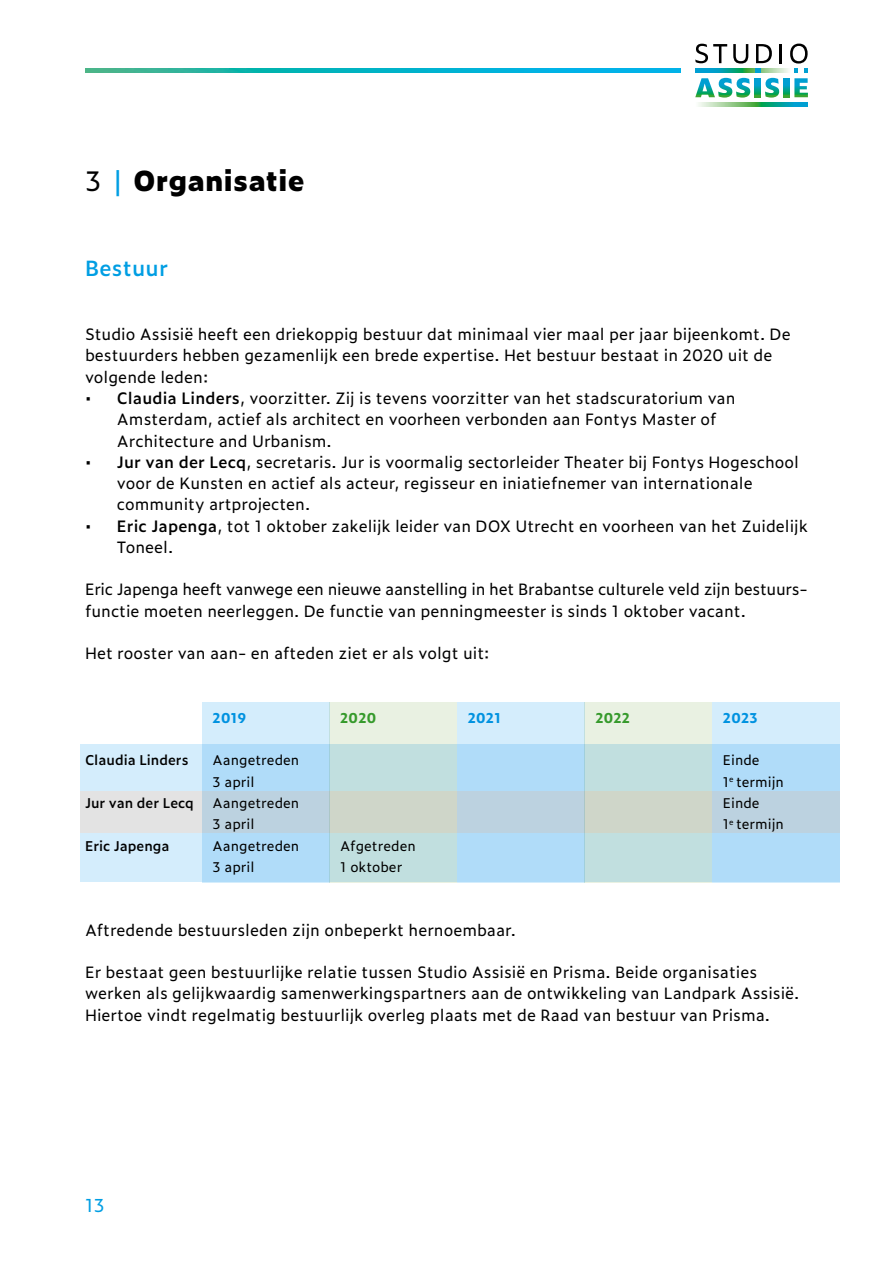
<style>
.page{position:relative;width:893px;height:1263px;background:#fff}
.page>*{position:absolute;margin:0;border:0;box-sizing:border-box;transform-origin:0 0}
.t1{font:800 27px "Zeitung Micro Pro";letter-spacing:.025em;color:#000}
.t2{font:600 21px "Zeitung Micro Pro";letter-spacing:.01em;color:#009ee3}
.t3{font:18px "Zeitung Micro Pro";color:#009ee3}
.t4{font:15.75px/21.3px "Zeitung Micro Pro";color:#000}
.t5{font:15.75px/21.3px "Zeitung Micro Pro";letter-spacing:-.02em;color:#000}
.t6{font:13.5px "Zeitung Micro Pro";color:#000}
.t7{font:600 13.5px "Zeitung Micro Pro";color:#000}
.t8{font:700 13.5px "Zeitung Micro Pro";letter-spacing:.025em;color:#009ee3}
.t9{font:700 13.5px "Zeitung Micro Pro";letter-spacing:.025em;color:#3ca432}
.s1{font-weight:400}
.s2{font-weight:400;color:#009ee3}
.s3{font-weight:600}
</style>
<div class="page">
<div style="left:81px;top:744px;width:759px;height:47px;background:#d4edfc"></div>
<div style="left:81px;top:791px;width:759px;height:42px;background:#e3e3e3"></div>
<div style="left:81px;top:833px;width:759px;height:49px;background:#d4edfc"></div>
<img style="left:85px;top:68px;width:595px;height:5px">
<svg style="left:782px;top:68px;width:6px;height:5px"></svg>
<svg style="left:698px;top:103px;width:110px;height:4px"></svg>
<svg style="left:784px;top:78px;width:5px;height:19px"></svg>
<svg style="left:695px;top:44px;width:87px;height:54px"></svg>
<svg style="left:790px;top:44px;width:18px;height:53px"></svg>
<svg style="left:202px;top:702px;width:128px;height:180px;background:#bbddf3"></svg>
<svg style="left:330px;top:702px;width:127px;height:180px;background:#cde1da"></svg>
<svg style="left:457px;top:702px;width:128px;height:180px;background:#bbddf3"></svg>
<svg style="left:585px;top:702px;width:127px;height:180px;background:#cde1da"></svg>
<svg style="left:712px;top:702px;width:128px;height:180px;background:#bbddf3"></svg>
<h1 class="t1" style="left:85px;top:160px;width:221px"><span class="s1">3</span> <span class="s2">|</span> Organisatie</h1>
<h2 class="t2" style="left:85px;top:252px;width:84px">Bestuur</h2>
<p class="t4" style="left:85px;top:323px;width:707px">Studio Assisië heeft een driekoppig bestuur dat minimaal vier maal per jaar bijeenkomt. De bestuurders hebben gezamenlijk een brede expertise. Het bestuur bestaat in 2020 uit de volgende leden:</p>
<p class="t4" style="left:117px;top:387px;width:620px;text-indent:-32px">• <span class="s3">Claudia Linders</span>, voorzitter. Zij is tevens voorzitter van het stadscuratorium van<br>Amsterdam, actief als architect en voorheen verbonden aan Fontys Master of<br>Architecture and Urbanism.</p>
<p class="t4" style="left:117px;top:451px;width:683px;text-indent:-32px">• <span class="s3">Jur van der Lecq</span>, secretaris. Jur is voormalig sectorleider Theater bij Fontys Hogeschool voor de Kunsten en actief als acteur, regisseur en iniatiefnemer van internationale community artprojecten.</p>
<p class="t4" style="left:117px;top:514px;width:692px;text-indent:-32px">• <span class="s3">Eric Japenga</span>, tot 1 oktober zakelijk leider van DOX Utrecht en voorheen van het Zuidelijk<br>Toneel.</p>
<p class="t5" style="left:85px;top:578px;width:722px">Eric Japenga heeft vanwege een nieuwe aanstelling in het Brabantse culturele veld zijn bestuurs&shy;functie moeten neerleggen. De functie van penningmeester is sinds 1 oktober vacant.</p>
<p class="t4" style="left:85px;top:642px;width:406px">Het rooster van aan- en afteden ziet er als volgt uit:</p>
<p class="t8" style="left:213px;top:707px;width:35px">2019</p>
<p class="t9" style="left:340px;top:707px;width:38px">2020</p>
<p class="t8" style="left:468px;top:707px;width:35px">2021</p>
<p class="t9" style="left:595px;top:707px;width:36px">2022</p>
<p class="t8" style="left:723px;top:707px;width:36px">2023</p>
<p class="t7" style="left:85px;top:750px;width:105px">Claudia Linders</p>
<p class="t6" style="left:213px;top:750px;width:88px">Aangetreden</p>
<p class="t6" style="left:723px;top:750px;width:38px">Einde</p>
<p class="t6" style="left:213px;top:771px;width:43px">3 april</p>
<p class="t6" style="left:723px;top:771px;width:63px">1<sup>e</sup> termijn</p>
<p class="t7" style="left:85px;top:792px;width:110px">Jur van der Lecq</p>
<p class="t6" style="left:213px;top:793px;width:88px">Aangetreden</p>
<p class="t6" style="left:723px;top:793px;width:38px">Einde</p>
<p class="t6" style="left:213px;top:814px;width:43px">3 april</p>
<p class="t6" style="left:723px;top:814px;width:63px">1<sup>e</sup> termijn</p>
<p class="t7" style="left:85px;top:835px;width:86px">Eric Japenga</p>
<p class="t6" style="left:213px;top:835px;width:88px">Aangetreden</p>
<p class="t6" style="left:340px;top:835px;width:77px">Afgetreden</p>
<p class="t6" style="left:213px;top:856px;width:43px">3 april</p>
<p class="t6" style="left:340px;top:856px;width:64px">1 oktober</p>
<p class="t4" style="left:85px;top:918px;width:432px">Aftredende bestuursleden zijn onbeperkt hernoembaar.</p>
<p class="t4" style="left:85px;top:961px;width:716px">Er bestaat geen bestuurlijke relatie tussen Studio Assisië en Prisma. Beide organisaties werken als gelijkwaardig samenwerkingspartners aan de ontwikkeling van Landpark Assisië.<br>Hiertoe vindt regelmatig bestuurlijk overleg plaats met de Raad van bestuur van Prisma.</p>
<p class="t3" style="left:85px;top:1191px;width:21px">13</p>
</div>
